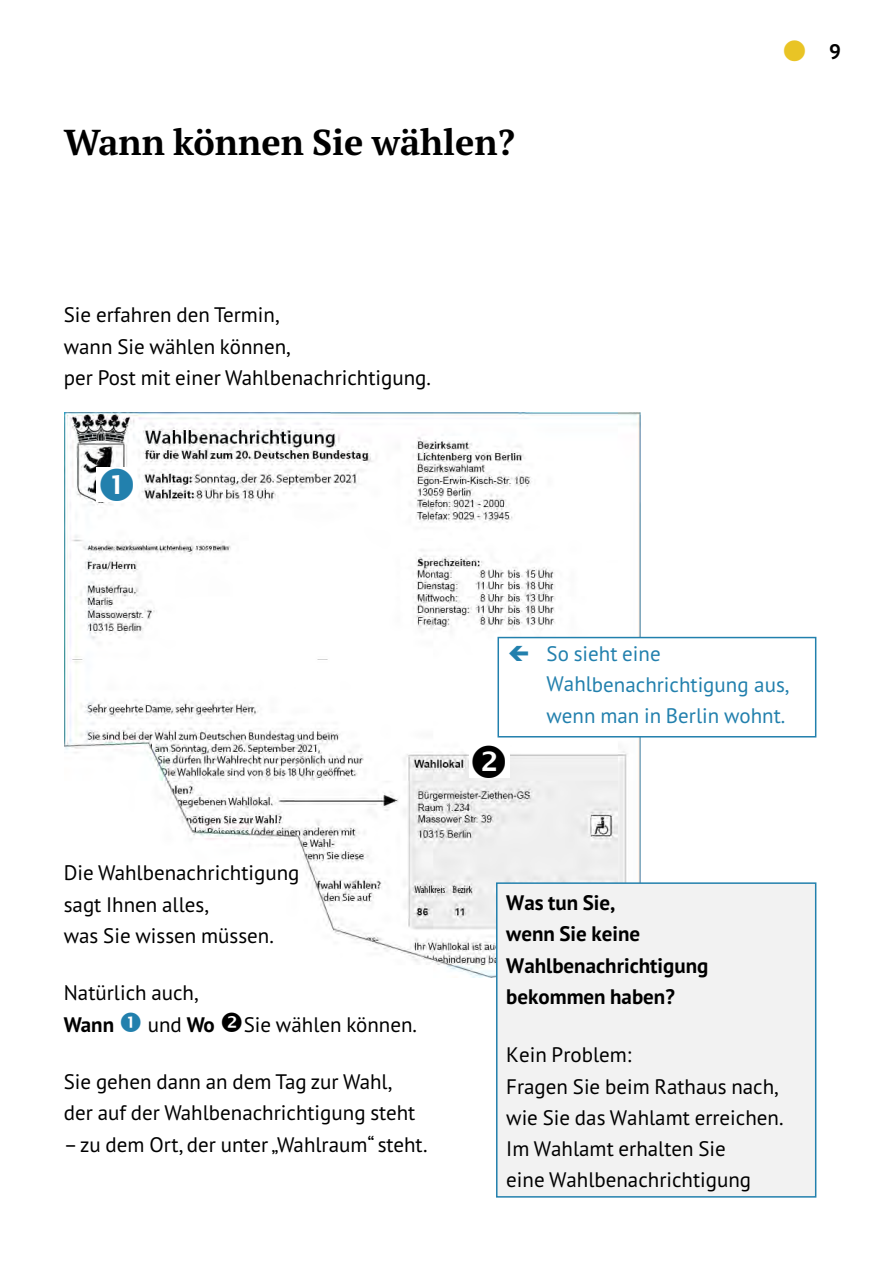
<style>
.page{position:relative;width:893px;height:1263px;background:#fff}
.page>*{position:absolute;margin:0;border:0;box-sizing:border-box;transform-origin:0 0}
.t1{font:700 36px "PT Serif Pro";color:#000}
.t2{font:36px "Wingdings";color:#e9c425}
.t3{font:21px/31.5px "PT Sans Pro";color:#000}
.t4{font:700 21px/31.5px "PT Sans Pro";color:#000}
.t5{font:21px/31.2px "PT Sans Pro";color:#2280ad}
.s1{font-weight:700}
</style>
<div class="page">
<img style="left:65px;top:412px;width:575px;height:565px">
<div style="left:469px;top:743px;width:40px;height:35px;background:#fff"></div>
<div style="left:97px;top:467px;width:40px;height:34px;background:#fff"></div>
<div style="left:497px;top:883px;width:319px;height:314px;background:#f2f2f2"></div>
<div style="left:496px;top:882px;width:320px;height:315px;border:2px solid #2280ad"></div>
<div style="left:498px;top:637px;width:318px;height:100px;background:#fff"></div>
<div style="left:497px;top:637px;width:319px;height:100px;border:2px solid #2280ad"></div>
<h1 class="t1" style="left:64px;top:119px;width:453px">Wann können Sie wählen?</h1>
<p class="t3" style="left:64px;top:298px;width:369px">Sie erfahren den Termin,<br>wann Sie wählen können,<br>per Post mit einer Wahlbenachrichtigung.</p>
<h1 class="t2" style="left:781px;top:32px;width:28px">●</h1>
<p class="t4" style="left:829px;top:35px;width:13px">9</p>
<p class="t3" style="left:64px;top:856px;width:237px">Die Wahlbenachrichtigung sagt Ihnen alles,<br>was Sie wissen müssen.</p>
<p class="t3" style="left:64px;top:976px;width:137px">Natürlich auch,</p>
<p class="t4" style="left:64px;top:1008px;width:52px">Wann</p>
<p class="t3" style="left:148px;top:1008px;width:69px">und <span class="s1">Wo</span></p>
<p class="t3" style="left:244px;top:1008px;width:175px">Sie wählen können.</p>
<p class="t3" style="left:64px;top:1065px;width:365px">Sie gehen dann an dem Tag zur Wahl,<br>der auf der Wahlbenachrichtigung steht –zu dem Ort, der unter „Wahlraum“ steht.</p>
<p class="t5" style="left:546px;top:637px;width:245px">So sieht eine<br>Wahlbenachrichtigung aus, wenn man in Berlin wohnt.</p>
<p class="t4" style="left:506px;top:886px;width:204px">Was tun Sie,<br>wenn Sie keine<br>Wahlbenachrichtigung bekommen haben?</p>
<p class="t3" style="left:506px;top:1038px;width:279px">Kein Problem:<br>Fragen Sie beim Rathaus nach, wie Sie das Wahlamt erreichen.<br>Im Wahlamt erhalten Sie<br>eine Wahlbenachrichtigung</p>
</div>
